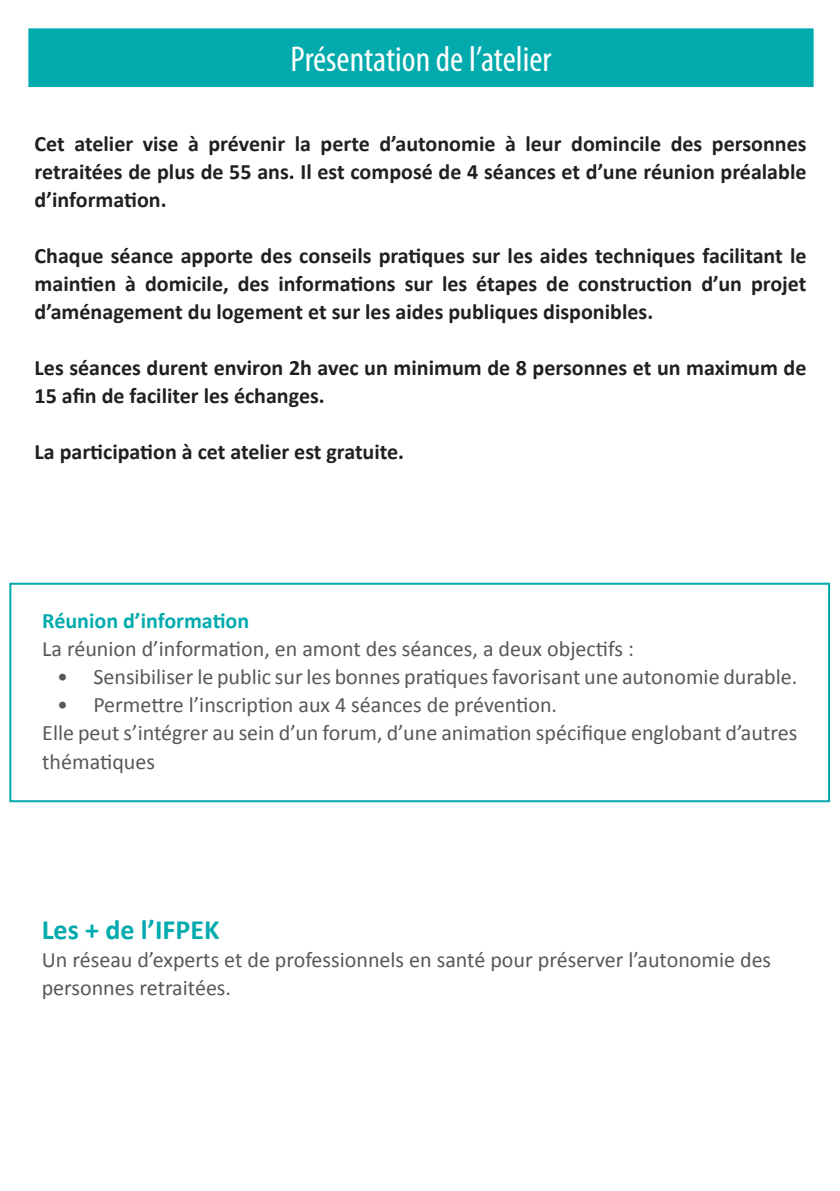
<style>
.page{position:relative;width:840px;height:1191px;background:#fff}
.page>*{position:absolute;margin:0;border:0;box-sizing:border-box;transform-origin:0 0}
.t1{font:condensed 36px "Myriad Pro";color:#fff}
.t2{font:700 28px "Calibri";color:#00aaad}
.t3{font:700 22px/28px "Calibri";color:#231f20;text-align:justify}
.t4{font:22px/28px "Calibri";color:#57585a}
.t5{font:700 22px "Calibri";color:#00aaad}
</style>
<div class="page">
<div style="left:29px;top:29px;width:783px;height:57px;background:#00aaad"></div>
<div style="left:28px;top:28px;width:785px;height:59px;border:2px solid #00aaad"></div>
<div style="left:9px;top:583px;width:820px;height:219px;border:2px solid #00aaad"></div>
<p class="t1" style="left:290px;top:38px;width:262px">Présentation de l’atelier</p>
<p class="t3" style="left:35px;top:130px;width:773px">Cet atelier vise à prévenir la perte d’autonomie à leur domincile des personnes retraitées de plus de 55 ans. Il est composé de 4 séances et d’une réunion préalable d’information.</p>
<p class="t3" style="left:35px;top:242px;width:773px">Chaque séance apporte des conseils pratiques sur les aides techniques facilitant le maintien à domicile, des informations sur les étapes de construction d’un projet d’aménagement du logement et sur les aides publiques disponibles.</p>
<p class="t3" style="left:35px;top:354px;width:773px">Les séances durent environ 2h avec un minimum de 8 personnes et un maximum de<br>15 afin de faciliter les échanges.</p>
<p class="t3" style="left:35px;top:438px;width:371px">La participation à cet atelier est gratuite.</p>
<p class="t5" style="left:42px;top:607px;width:208px">Réunion d’information</p>
<p class="t4" style="left:42px;top:635px;width:593px">La réunion d’information, en amont des séances, a deux objectifs :</p>
<p class="t4" style="left:57px;top:663px;width:741px">• Sensibiliser le public sur les bonnes pratiques favorisant une autonomie durable.</p>
<p class="t4" style="left:57px;top:691px;width:501px">• Permettre l’inscription aux 4 séances de prévention.</p>
<p class="t4" style="left:42px;top:719px;width:756px">Elle peut s’intégrer au sein d’un forum, d’une animation spécifique englobant d’autres thématiques</p>
<p class="t2" style="left:42px;top:912px;width:179px">Les + de l’IFPEK</p>
<p class="t4" style="left:42px;top:946px;width:730px">Un réseau d’experts et de professionnels en santé pour préserver l’autonomie des personnes retraitées.</p>
</div>
